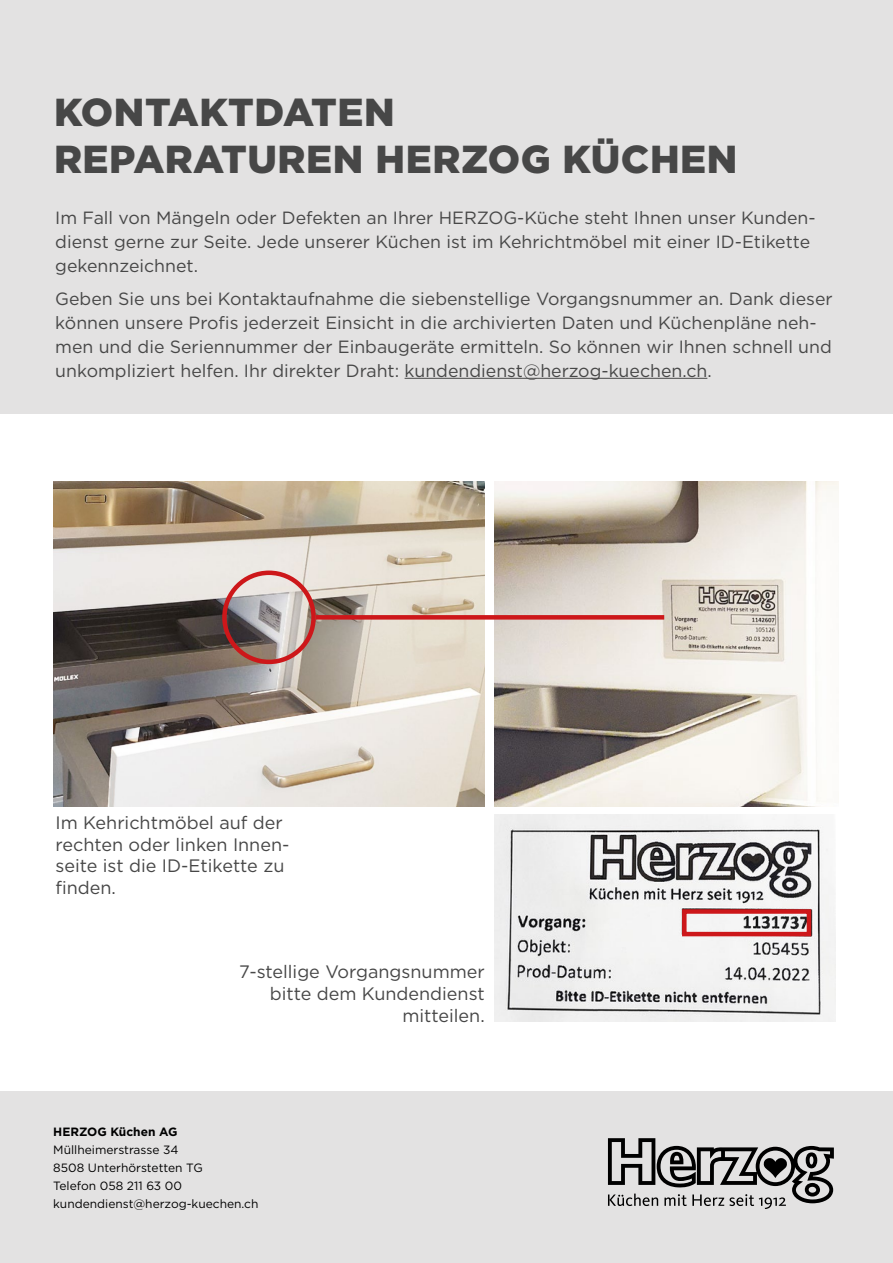
<style>
.page{position:relative;width:893px;height:1263px;background:#e3e2e2}
.page>*{position:absolute;margin:0;border:0;box-sizing:border-box;transform-origin:0 0}
.t1{font:900 39px/46.8px "Gotham";letter-spacing:.015em;color:#474747}
.t2{font:18px/21.6px "Gotham";color:#474747}
.t3{font:17.7px/24px "Gotham";color:#474747}
.t4{font:12px/18px "Gotham";color:#000}
.t5{font:700 12px "Gotham";color:#000}
</style>
<div class="page">
<div style="left:0;top:415px;width:893px;height:676px;background:#fff"></div>
<hr style="left:405px;top:378px;width:302px;height:1px;background:#474747">
<img style="left:53px;top:482px;width:431px;height:324px">
<img style="left:495px;top:482px;width:343px;height:324px">
<img style="left:495px;top:815px;width:341px;height:206px">
<svg style="left:608px;top:1138px;width:226px;height:71px"></svg>
<div style="left:682px;top:909px;width:129px;height:27px;border:4px solid #cd171a"></div>
<div style="left:222px;top:570px;width:94px;height:94px;border:4px solid #cd171a;border-radius:50%"></div>
<div style="left:316px;top:615px;width:348px;height:5px;background:#cd171a"></div>
<h1 class="t1" style="left:54px;top:88px;width:685px">KONTAKTDATEN<br>REPARATUREN HERZOG KÜCHEN</h1>
<p class="t3" style="left:55px;top:205px;width:762px">Im Fall von Mängeln oder Defekten an Ihrer HERZOG-Küche steht Ihnen unser Kunden&shy;dienst gerne zur Seite. Jede unserer Küchen ist im Kehrichtmöbel mit einer ID-Etikette gekennzeichnet.</p>
<p class="t3" style="left:55px;top:286px;width:779px">Geben Sie uns bei Kontaktaufnahme die siebenstellige Vorgangsnummer an. Dank dieser können unsere Profis jederzeit Einsicht in die archivierten Daten und Küchenpläne neh&shy;men und die Seriennummer der Einbaugeräte ermitteln. So können wir Ihnen schnell und unkompliziert helfen. Ihr direkter Draht: kundendienst@herzog-kuechen.ch.</p>
<p class="t2" style="left:56px;top:812px;width:235px">Im Kehrichtmöbel auf der rechten oder linken Innen&shy;seite ist die ID-Etikette zu finden.</p>
<p class="t2" style="left:239px;top:961px;width:247px;text-align:right">7-stellige Vorgangsnummer bitte dem Kundendienst mitteilen.</p>
<p class="t5" style="left:53px;top:1124px;width:126px">HERZOG Küchen AG</p>
<p class="t4" style="left:53px;top:1141px;width:207px">Müllheimerstrasse 34<br>8508 Unterhörstetten TG<br>Telefon 058 211 63 00 kundendienst@herzog-kuechen.ch</p>
</div>
